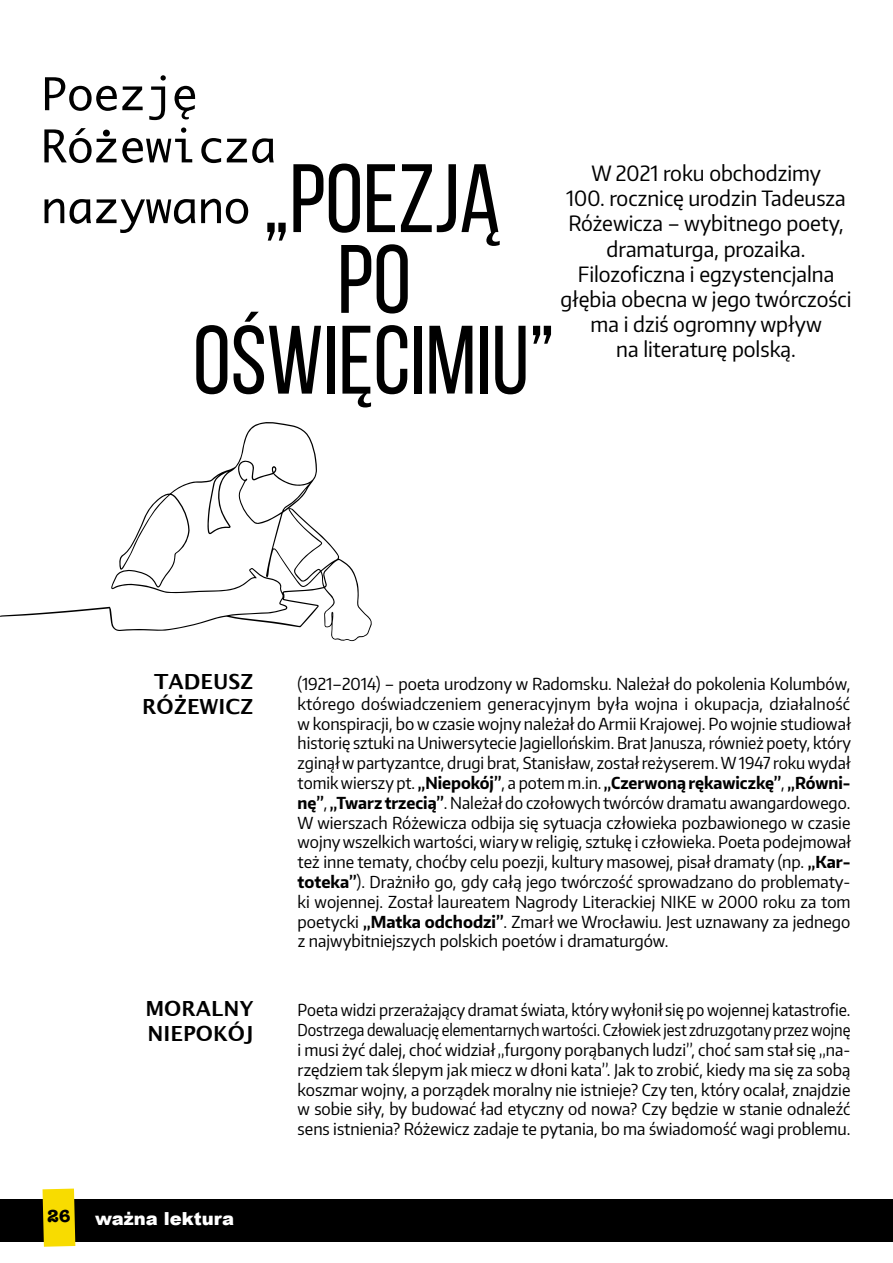
<style>
.page{position:relative;width:893px;height:1263px;background:#fff}
.page>*{position:absolute;margin:0;border:0;box-sizing:border-box;transform-origin:0 0}
.t1{font:96.9px/80.7px "Bebas Neue";color:#000;text-align:center}
.t2{font:21px/25.2px "Encode Sans Narrow";color:#000;text-align:center}
.t3{font:700 20.85px/25px "Lucida Grande";color:#000;text-align:center}
.t4{font:900 18px "Arial";color:#fff}
.t5{font:700 18px "American Typewriter";color:#000}
.t6{font:16.5px/19.8px "Encode Sans Narrow";color:#000;text-align:justify}
.s1{font-weight:700}
</style>
<div class="page">
<svg style="left:0;top:422px;width:372px;height:220px"></svg>
<svg style="left:45px;top:199px;width:203px;height:34px"></svg>
<svg style="left:44px;top:127px;width:230px;height:36px"></svg>
<svg style="left:45px;top:75px;width:150px;height:45px"></svg>
<div style="left:0;top:1199px;width:893px;height:43px;background:#000"></div>
<svg style="left:43px;top:1188px;width:32px;height:59px"></svg>
<h1 class="t1" style="left:193px;top:157px;width:364px">„POEZJĄ<br>PO<br>OŚWIĘCIMIU”</h1>
<p class="t2" style="left:560px;top:160px;width:293px">W 2021 roku obchodzimy<br>100. rocznicę urodzin Tadeusza<br>Różewicza – wybitnego poety, dramaturga, prozaika.<br>Filozoficzna i egzystencjalna głębia obecna w jego twórczości ma i dziś ogromny wpływ<br>na literaturę polską.</p>
<p class="t3" style="left:142px;top:669px;width:113px">TADEUSZ<br>RÓŻEWICZ</p>
<p class="t3" style="left:145px;top:996px;width:110px;text-align:left">MORALNY<br>NIEPOKÓJ</p>
<p class="t5" style="left:47px;top:1200px;width:25px">26</p>
<p class="t4" style="left:95px;top:1206px;width:141px">ważna lektura</p>
<p class="t6" style="left:298px;top:673px;width:555px">(1921–2014) – poeta urodzony w Radomsku. Należał do pokolenia Kolumbów, którego doświadczeniem generacyjnym była wojna i okupacja, działalność w konspiracji, bo w czasie wojny należał do Armii Krajowej. Po wojnie studiował historię sztuki na Uniwersytecie Jagiellońskim. Brat Janusza, również poety, który zginął w partyzantce, drugi brat, Stanisław, został reżyserem. W 1947 roku wydał tomik wierszy pt. <span class="s1">„Niepokój”</span>, a potem m.in. <span class="s1">„Czerwoną rękawiczkę”</span>, <span class="s1">„Równi&shy;nę”</span>, <span class="s1">„Twarz trzecią”</span>. Należał do czołowych twórców dramatu awangardowego.<br>W wierszach Różewicza odbija się sytuacja człowieka pozbawionego w czasie wojny wszelkich wartości, wiary w religię, sztukę i człowieka. Poeta podejmował też inne tematy, choćby celu poezji, kultury masowej, pisał dramaty (np. <span class="s1">„Kar&shy;toteka”</span>). Drażniło go, gdy całą jego twórczość sprowadzano do problematy&shy;ki wojennej. Został laureatem Nagrody Literackiej NIKE w 2000 roku za tom poetycki <span class="s1">„Matka odchodzi”</span>. Zmarł we Wrocławiu. Jest uznawany za jednego z najwybitniejszych polskich poetów i dramaturgów.</p>
<p class="t6" style="left:298px;top:1000px;width:554px">Poeta widzi przerażający dramat świata, który wyłonił się po wojennej katastrofie.<br>Dostrzega dewaluację elementarnych wartości. Człowiek jest zdruzgotany przez wojnę i musi żyć dalej, choć widział „furgony porąbanych ludzi”, choć sam stał się „na&shy;rzędziem tak ślepym jak miecz w dłoni kata”. Jak to zrobić, kiedy ma się za sobą koszmar wojny, a porządek moralny nie istnieje? Czy ten, który ocalał, znajdzie w sobie siły, by budować ład etyczny od nowa? Czy będzie w stanie odnaleźć sens istnienia? Różewicz zadaje te pytania, bo ma świadomość wagi problemu.</p>
</div>
